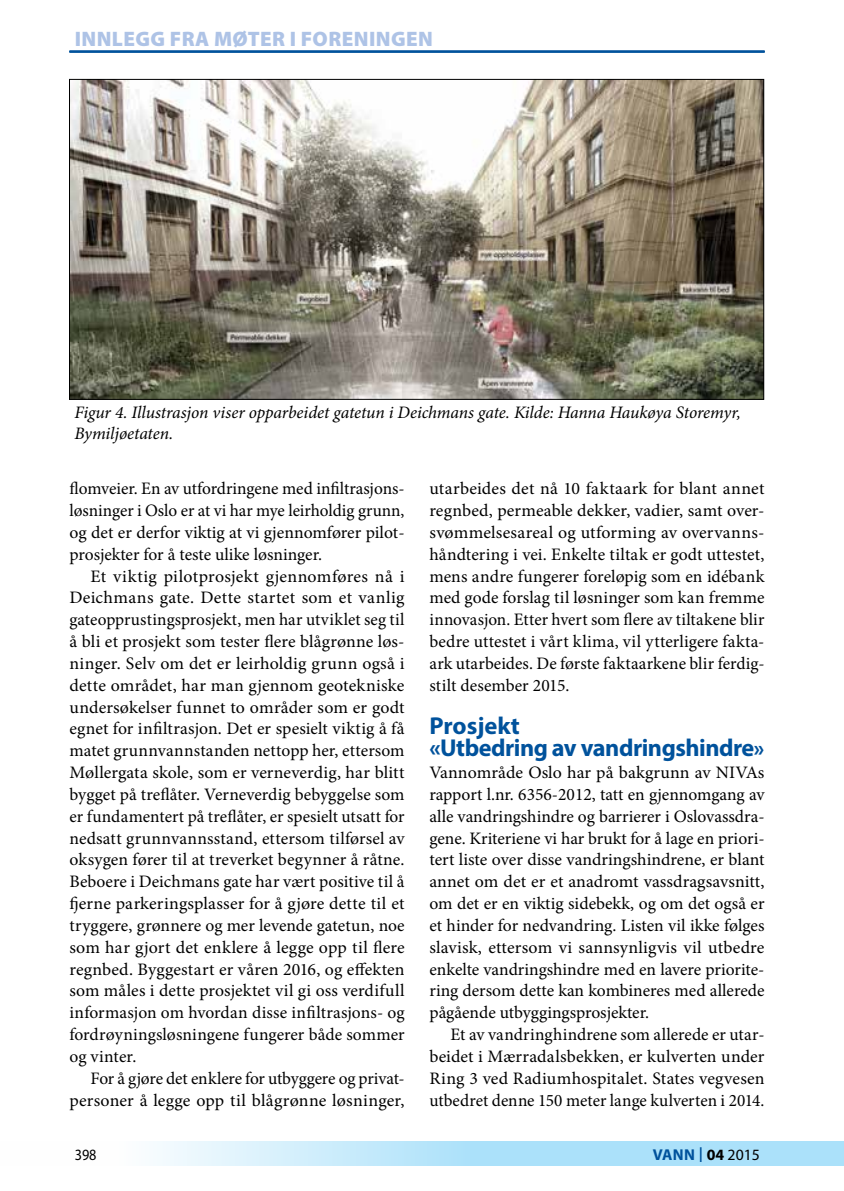
<style>
.page{position:relative;width:844px;height:1191px;background:#fff}
.page>*{position:absolute;margin:0;border:0;box-sizing:border-box;transform-origin:0 0}
.t1{font:700 24.5px/21.9px "Myriad Pro";letter-spacing:-.02em;color:#00529c}
.t2{font:900 21px "Myriad Pro";letter-spacing:.02em;color:#aec3e6}
.t3{font:17.5px/21.9px "Minion Pro";color:#000;text-align:justify}
.t4{font:italic 17.5px/21px "Minion Pro";letter-spacing:-.01em;color:#000}
.t5{font:700 15.75px "Myriad Pro";letter-spacing:.01em;color:#00529c}
.t6{font:15.75px "Myriad Pro";color:#000;scale:.9 1}
.s1{font-size:22.75px}
.s2{font-weight:400;font-size:21.88px}
.s3{color:#000}
.s4{font-weight:400;color:#000}
</style>
<div class="page">
<svg style="left:157px;top:1141px;width:686px;height:25px;background:#bbe6fa"></svg>
<hr style="left:69px;top:51px;width:695px;height:1px;background:#00529c">
<img style="left:71px;top:81px;width:691px;height:317px">
<p class="t2" style="left:75px;top:24px;width:360px">INNLEGG FRA MØTER I FORENINGEN</p>
<p class="t4" style="left:74px;top:401px;width:667px">Figur 4. Illustrasjon viser opparbeidet gatetun i Deichmans gate. Kilde: Hanna Haukøya Storemyr,<br>Bymiljøetaten.</p>
<p class="t3" style="left:69px;top:478px;width:336px">flomveier. En av utfordringene med infiltrasjons&shy;løsninger i Oslo er at vi har mye leirholdig grunn, og det er derfor viktig at vi gjennomfører pilot&shy;prosjekter for å teste ulike løsninger.</p>
<p class="t3" style="left:69px;top:565px;width:336px;text-indent:21px">Et viktig pilotprosjekt gjennomføres nå i Deichmans gate. Dette startet som et vanlig gateopprustingsprosjekt, men har utviklet seg til å bli et prosjekt som tester flere blågrønne løs&shy;ninger. Selv om det er leirholdig grunn også i dette området, har man gjennom geotekniske undersøkelser funnet to områder som er godt egnet for infiltrasjon. Det er spesielt viktig å få matet grunnvannstanden nettopp her, ettersom Møllergata skole, som er verneverdig, har blitt bygget på treflåter. Verneverdig bebyggelse som er fundamentert på treflåter, er spesielt utsatt for nedsatt grunnvannsstand, ettersom tilførsel av oksygen fører til at treverket begynner å råtne.<br>Beboere i Deichmans gate har vært positive til å fjerne parkeringsplasser for å gjøre dette til et tryggere, grønnere og mer levende gatetun, noe som har gjort det enklere å legge opp til flere regnbed. Byggestart er våren 2016, og effekten som måles i dette prosjektet vil gi oss verdifull informasjon om hvordan disse infiltrasjons- og fordrøyningsløsningene fungerer både sommer og vinter.</p>
<p class="t3" style="left:69px;top:1067px;width:336px;text-align:right">For å gjøre det enklere for utbyggere og privat&shy;personer å legge opp til blågrønne løsninger,</p>
<p class="t3" style="left:429px;top:478px;width:336px">utarbeides det nå 10 faktaark for blant annet regnbed, permeable dekker, vadier, samt over&shy;svømmelsesareal og utforming av overvanns&shy;håndtering i vei. Enkelte tiltak er godt uttestet, mens andre fungerer foreløpig som en idébank med gode forslag til løsninger som kan fremme innovasjon. Etter hvert som flere av tiltakene blir bedre uttestet i vårt klima, vil ytterligere fakta&shy;ark utarbeides. De første faktaarkene blir ferdig&shy;stilt desember 2015.</p>
<h1 class="t1" style="left:429px;top:714px;width:336px">Prosjekt<br>«Utbedring av vandringshindre<span class="s1">»</span></h1>
<p class="t3" style="left:429px;top:761px;width:336px">Vannområde Oslo har på bakgrunn av NIVAs rapport l.nr. 6356-2012, tatt en gjennomgang av alle vandringshindre og barrierer i Oslovassdra&shy;gene. Kriteriene vi har brukt for å lage en priori&shy;tert liste over disse vandringshindrene, er blant annet om det er et anadromt vassdragsavsnitt, om det er en viktig sidebekk, og om det også er et hinder for nedvandring. Listen vil ikke følges slavisk, ettersom vi sannsynligvis vil utbedre enkelte vandringshindre med en lavere priorite&shy;ring dersom dette kan kombineres med allerede pågående utbyggingsprosjekter.</p>
<p class="t3" style="left:429px;top:1023px;width:336px;text-indent:21px">Et av vandringhindrene som allerede er utar&shy;beidet i Mærradalsbekken, er kulverten under Ring 3 ved Radiumhospitalet. States vegvesen utbedret denne 150 meter lange kulverten i 2014.</p>
<p class="t6" style="left:75px;top:1145px;width:26px">398</p>
<p class="t5" style="left:652px;top:1144px;width:109px">VANN <span class="s2">I</span> <span class="s3">04</span> <span class="s4">2015</span></p>
</div>
